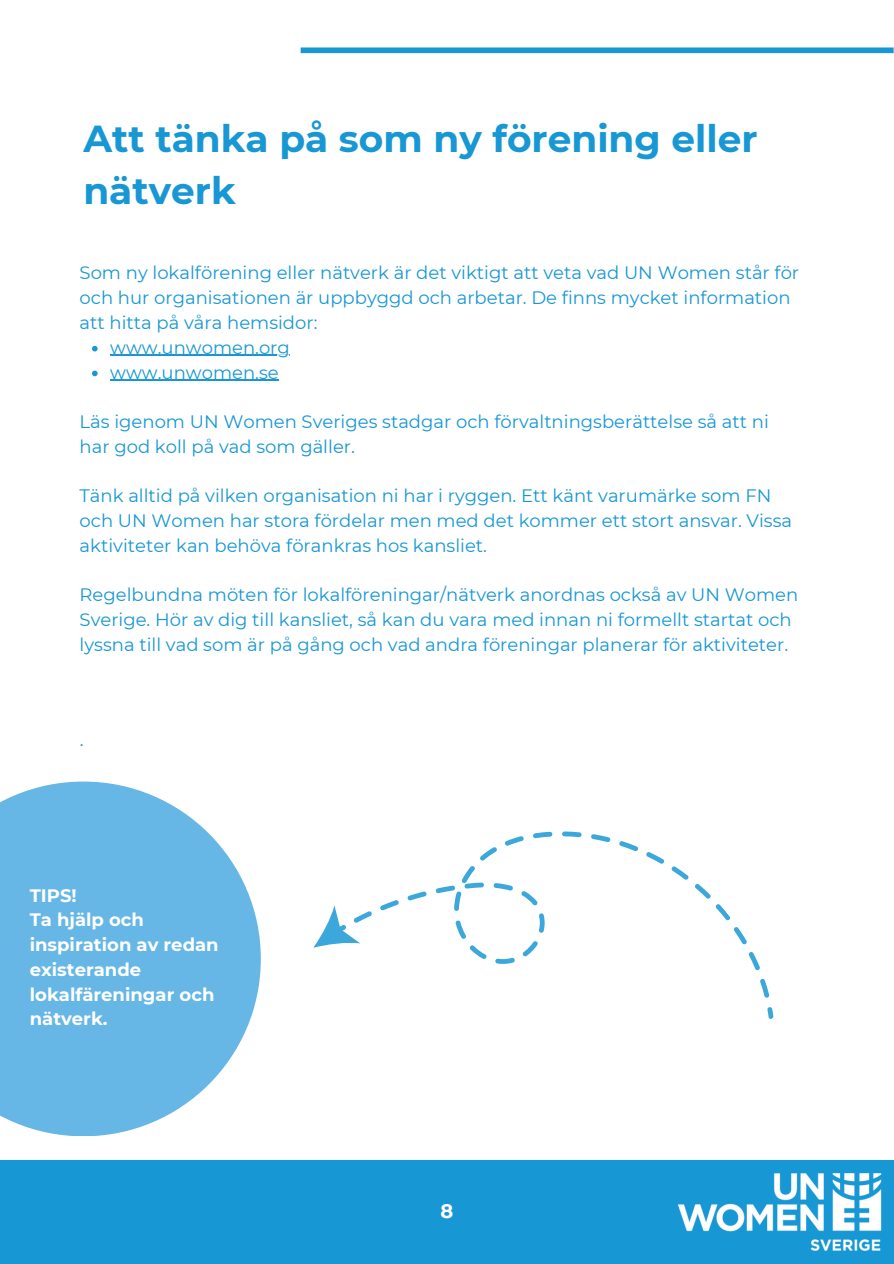
<style>
.page{position:relative;width:894px;height:1264px;background:#fff}
.page>*{position:absolute;margin:0;border:0;box-sizing:border-box;transform-origin:0 0}
.t1{font:700 37.5px/51.8px "Montserrat";color:#1797d3}
.t2{font:700 19.5px "Montserrat";color:#fff}
.t3{font:18px/24.8px "Montserrat";color:#1797d3}
.t4{font:700 18px/24.8px "Montserrat";color:#fff}
</style>
<div class="page">
<div style="left:300px;top:47px;width:593px;height:6px;background:#1797d3"></div>
<svg style="left:0;top:781px;width:261px;height:355px;fill:#67b7e6"></svg>
<div style="left:0;top:1160px;width:893px;height:103px;background:#1797d3"></div>
<img style="left:674px;top:1173px;width:209px;height:77px">
<svg style="left:92px;top:346px;width:6px;height:5px"></svg>
<hr style="left:110px;top:355px;width:180px;height:1px;background:#1797d3">
<svg style="left:92px;top:370px;width:6px;height:6px"></svg>
<hr style="left:110px;top:379px;width:168px;height:2px;background:#1797d3">
<svg style="left:353px;top:831px;width:430px;height:338px"></svg>
<svg style="left:313px;top:905px;width:49px;height:62px"></svg>
<p class="t1" style="left:83px;top:113px;width:675px">Att tänka på som ny förening eller nätverk</p>
<p class="t3" style="left:80px;top:261px;width:720px">Som ny lokalförening eller nätverk är det viktigt att veta vad UN Women står för och hur organisationen är uppbyggd och arbetar. De finns mycket information att hitta på våra hemsidor:</p>
<h1 class="t3" style="left:110px;top:335px;width:181px">www.unwomen.org</h1>
<p class="t3" style="left:110px;top:360px;width:170px">www.unwomen.se</p>
<p class="t3" style="left:80px;top:409px;width:690px">Läs igenom UN Women Sveriges stadgar och förvaltningsberättelse så att ni har god koll på vad som gäller.</p>
<p class="t3" style="left:80px;top:483px;width:714px">Tänk alltid på vilken organisation ni har i ryggen. Ett känt varumärke som FN och UN Women har stora fördelar men med det kommer ett stort ansvar. Vissa aktiviteter kan behöva förankras hos kansliet.</p>
<p class="t3" style="left:80px;top:582px;width:720px">Regelbundna möten för lokalföreningar/nätverk anordnas också av UN Women<br>Sverige. Hör av dig till kansliet, så kan du vara med innan ni formellt startat och lyssna till vad som är på gång och vad andra föreningar planerar för aktiviteter.</p>
<p class="t3" style="left:80px;top:731px;width:6px">·</p>
<h2 class="t4" style="left:30px;top:882px;width:190px">TIPS!<br>Ta hjälp och inspiration av redan existerande lokalfäreningar och nätverk.</h2>
<p class="t2" style="left:428px;top:1198px;width:26px">78</p>
</div>
